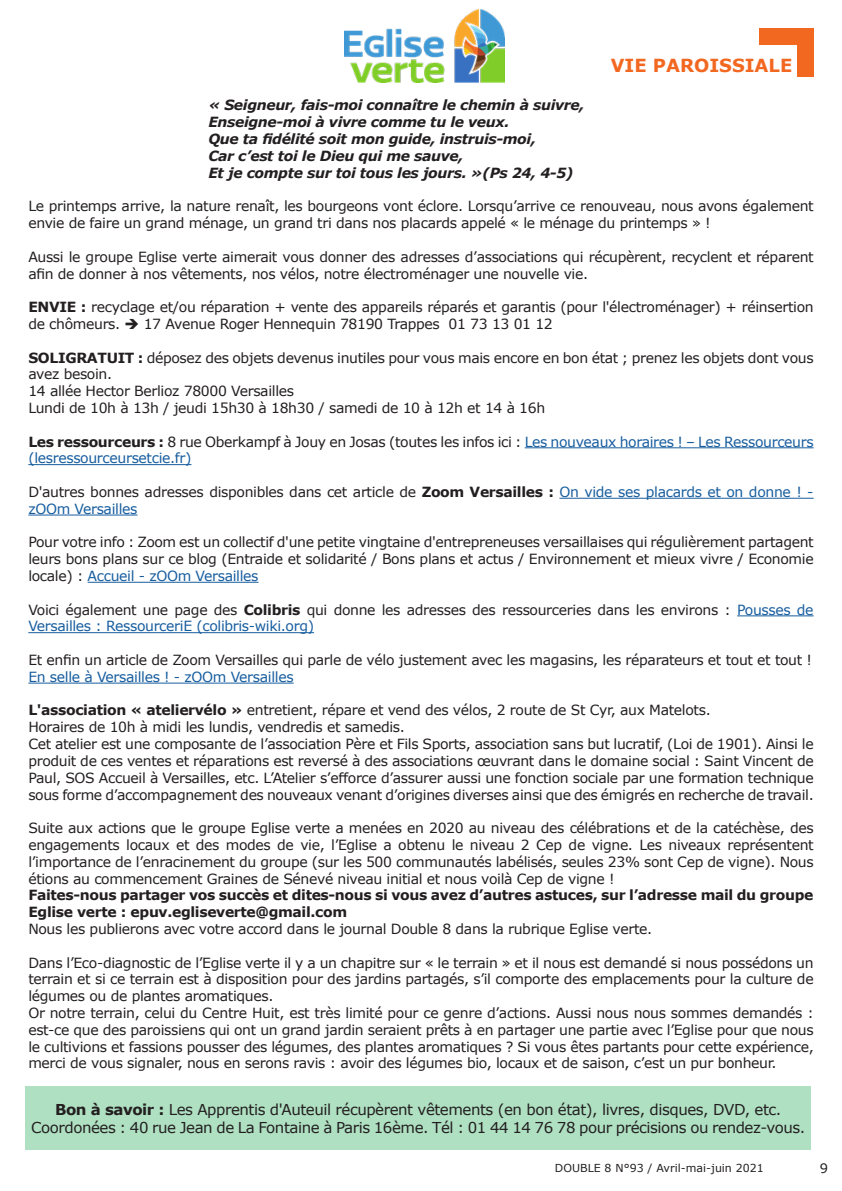
<style>
.page{position:relative;width:842px;height:1191px;background:#fff}
.page>*{position:absolute;margin:0;border:0;box-sizing:border-box;transform-origin:0 0}
.t1{font:700 18px "Verdana";color:#f36821}
.t2{font:15px "Verdana";letter-spacing:-.03em;color:#231f20}
.t3{font:14px/16.8px "Verdana";letter-spacing:-.025em;color:#231f20}
.t4{font:italic 700 14px "Verdana";letter-spacing:-.025em;color:#231f20}
.t5{font:14px/16.8px "Verdana";letter-spacing:-.025em;color:#175d9e}
.t6{font:700 14px/16.8px "Verdana";letter-spacing:-.025em;color:#231f20}
.t7{font:13px "Verdana";color:#231f20}
.t8{font:11px "Verdana";color:#231f20}
.s1{font-weight:700}
.s2{font-weight:700;color:#231f20}
.s3{color:#231f20}
.s4{color:#175d9e}
</style>
<div class="page">
<hr style="left:525px;top:447px;width:289px;height:1px;background:#175d9e">
<hr style="left:28px;top:464px;width:163px;height:1px;background:#175d9e">
<hr style="left:559px;top:498px;width:255px;height:1px;background:#175d9e">
<hr style="left:28px;top:514px;width:109px;height:1px;background:#175d9e">
<hr style="left:88px;top:582px;width:170px;height:1px;background:#175d9e">
<hr style="left:737px;top:615px;width:77px;height:1px;background:#175d9e">
<hr style="left:28px;top:632px;width:286px;height:1px;background:#175d9e">
<hr style="left:28px;top:682px;width:266px;height:1px;background:#175d9e">
<img style="left:344px;top:9px;width:160px;height:74px">
<svg style="left:759px;top:28px;width:55px;height:49px"></svg>
<div style="left:26px;top:1086px;width:785px;height:63px;background:#afe0c2"></div>
<p class="t1" style="left:611px;top:53px;width:183px">VIE PAROISSIALE</p>
<p class="t4" style="left:208px;top:95px;width:378px">« Seigneur, fais-moi connaître le chemin à suivre,</p>
<p class="t4" style="left:208px;top:112px;width:303px">Enseigne-moi à vivre comme tu le veux.</p>
<p class="t4" style="left:208px;top:129px;width:329px">Que ta fidélité soit mon guide, instruis-moi,</p>
<p class="t4" style="left:208px;top:146px;width:257px">Car c’est toi le Dieu qui me sauve,</p>
<p class="t4" style="left:208px;top:163px;width:367px">Et je compte sur toi tous les jours. »(Ps 24, 4-5)</p>
<p class="t3" style="left:28px;top:198px;width:787px">Le printemps arrive, la nature renaît, les bourgeons vont éclore. Lorsqu’arrive ce renouveau, nous avons également envie de faire un grand ménage, un grand tri dans nos placards appelé « le ménage du printemps » !</p>
<p class="t3" style="left:28px;top:248px;width:787px">Aussi le groupe Eglise verte aimerait vous donner des adresses d’associations qui récupèrent, recyclent et réparent afin de donner à nos vêtements, nos vélos, notre électroménager une nouvelle vie.</p>
<p class="t3" style="left:28px;top:298px;width:787px"><span class="s1">ENVIE :</span> recyclage et/ou réparation + vente des appareils réparés et garantis (pour l'électroménager) + réinsertion de chômeurs. ➔ 17 Avenue Roger Hennequin 78190 Trappes 01 73 13 01 12</p>
<p class="t3" style="left:28px;top:349px;width:787px"><span class="s1">SOLIGRATUIT :</span> déposez des objets devenus inutiles pour vous mais encore en bon état ; prenez les objets dont vous avez besoin.</p>
<p class="t3" style="left:28px;top:382px;width:267px">14 allée Hector Berlioz 78000 Versailles</p>
<p class="t3" style="left:28px;top:399px;width:518px">Lundi de 10h à 13h / jeudi 15h30 à 18h30 / samedi de 10 à 12h et 14 à 16h</p>
<p class="t5" style="left:28px;top:433px;width:787px"><span class="s2">Les ressourceurs :</span> <span class="s3">8 rue Oberkampf à Jouy en Josas (toutes les infos ici :</span> Les nouveaux horaires ! – Les Ressourceurs (lesressourceursetcie.fr)</p>
<p class="t3" style="left:28px;top:483px;width:787px">D'autres bonnes adresses disponibles dans cet article de <span class="s1">Zoom Versailles :</span> <span class="s4">On vide ses placards et on donne ! - zOOm Versailles</span></p>
<p class="t3" style="left:28px;top:534px;width:787px;text-align:justify">Pour votre info : Zoom est un collectif d'une petite vingtaine d'entrepreneuses versaillaises qui régulièrement partagent leurs bons plans sur ce blog (Entraide et solidarité / Bons plans et actus / Environnement et mieux vivre / Economie locale) : <span class="s4">Accueil - zOOm Versailles</span></p>
<p class="t3" style="left:28px;top:601px;width:787px">Voici également une page des <span class="s1">Colibris</span> qui donne les adresses des ressourceries dans les environs : <span class="s4">Pousses de<br>Versailles : RessourceriE (colibris-wiki.org)</span></p>
<p class="t3" style="left:28px;top:651px;width:785px">Et enfin un article de Zoom Versailles qui parle de vélo justement avec les magasins, les réparateurs et tout et tout !</p>
<p class="t5" style="left:28px;top:668px;width:267px">En selle à Versailles ! - zOOm Versailles</p>
<p class="t3" style="left:28px;top:702px;width:684px"><span class="s1">L'association « ateliervélo »</span> entretient, répare et vend des vélos, 2 route de St Cyr, aux Matelots.</p>
<p class="t3" style="left:28px;top:718px;width:378px">Horaires de 10h à midi les lundis, vendredis et samedis.</p>
<p class="t3" style="left:28px;top:735px;width:787px;text-align:justify">Cet atelier est une composante de l’association Père et Fils Sports, association sans but lucratif, (Loi de 1901). Ainsi le produit de ces ventes et réparations est reversé à des associations œuvrant dans le domaine social : Saint Vincent de Paul, SOS Accueil à Versailles, etc. L’Atelier s’efforce d’assurer aussi une fonction sociale par une formation technique sous forme d’accompagnement des nouveaux venant d’origines diverses ainsi que des émigrés en recherche de travail.</p>
<p class="t3" style="left:28px;top:819px;width:787px;text-align:justify">Suite aux actions que le groupe Eglise verte a menées en 2020 au niveau des célébrations et de la catéchèse, des engagements locaux et des modes de vie, l’Eglise a obtenu le niveau 2 Cep de vigne. Les niveaux représentent l’importance de l’enracinement du groupe (sur les 500 communautés labélisés, seules 23% sont Cep de vigne). Nous étions au commencement Graines de Sénevé niveau initial et nous voilà Cep de vigne !</p>
<p class="t6" style="left:28px;top:886px;width:787px">Faites-nous partager vos succès et dites-nous si vous avez d’autres astuces, sur l’adresse mail du groupe<br>Eglise verte : epuv.egliseverte@gmail.com</p>
<p class="t3" style="left:28px;top:920px;width:625px">Nous les publierons avec votre accord dans le journal Double 8 dans la rubrique Eglise verte.</p>
<p class="t3" style="left:28px;top:954px;width:787px;text-align:justify">Dans l’Eco-diagnostic de l’Eglise verte il y a un chapitre sur « le terrain » et il nous est demandé si nous possédons un terrain et si ce terrain est à disposition pour des jardins partagés, s’il comporte des emplacements pour la culture de légumes ou de plantes aromatiques.</p>
<p class="t3" style="left:28px;top:1004px;width:787px;text-align:justify">Or notre terrain, celui du Centre Huit, est très limité pour ce genre d’actions. Aussi nous nous sommes demandés : est-ce que des paroissiens qui ont un grand jardin seraient prêts à en partager une partie avec l’Eglise pour que nous le cultivions et fassions pousser des légumes, des plantes aromatiques ? Si vous êtes partants pour cette expérience, merci de vous signaler, nous en serons ravis : avoir des légumes bio, locaux et de saison, c’est un pur bonheur.</p>
<p class="t2" style="left:55px;top:1099px;width:728px"><span class="s1">Bon à savoir :</span> Les Apprentis d'Auteuil récupèrent vêtements (en bon état), livres, disques, DVD, etc.</p>
<p class="t2" style="left:31px;top:1117px;width:776px">Coordonées : 40 rue Jean de La Fontaine à Paris 16ème. Tél : 01 44 14 76 78 pour précisions ou rendez-vous.</p>
<p class="t8" style="left:555px;top:1160px;width:210px">DOUBLE 8 N°93 / Avril-mai-juin 2021</p>
<p class="t7" style="left:820px;top:1159px;width:10px">9</p>
</div>
